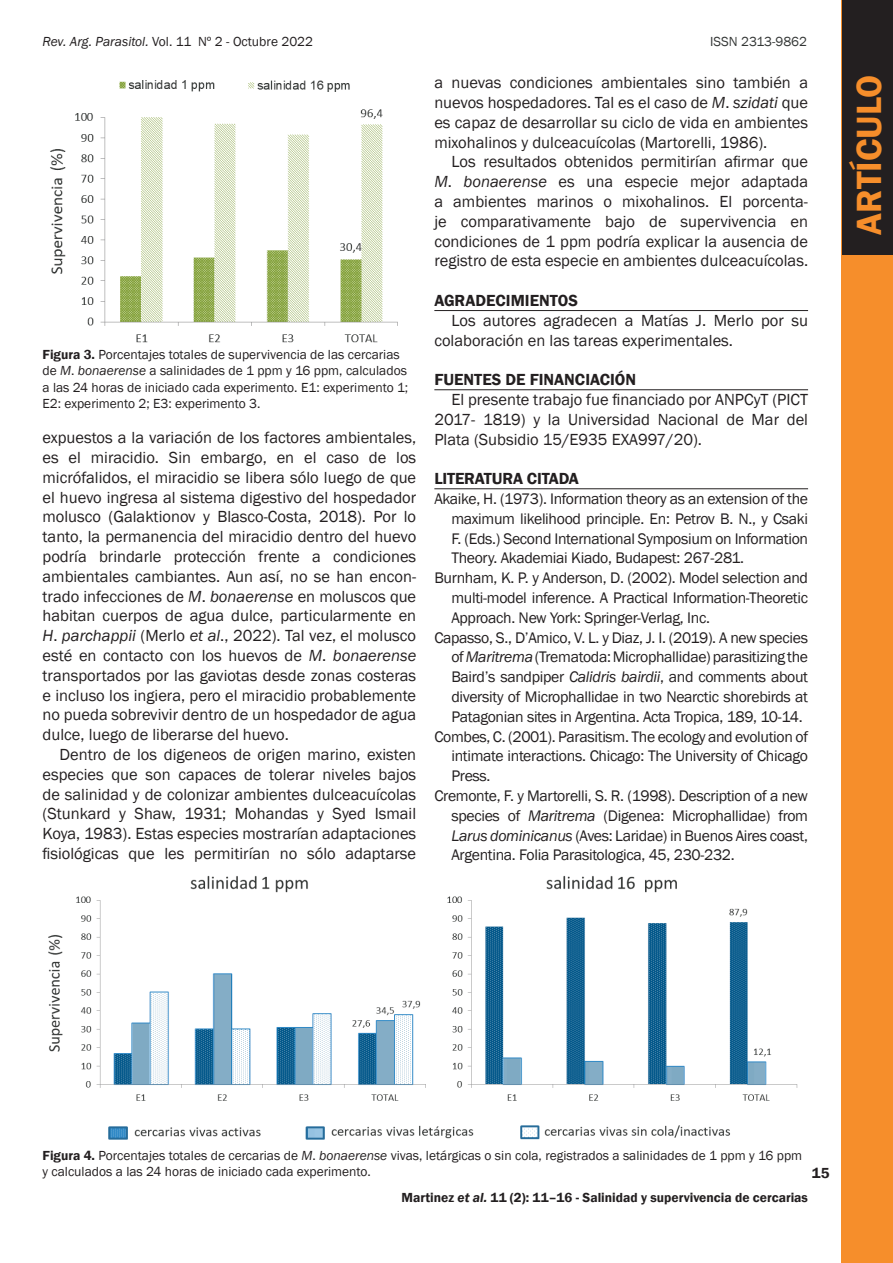
<style>
.page{position:relative;width:893px;height:1263px;background:#fff}
.page>*{position:absolute;margin:0;border:0;box-sizing:border-box;transform-origin:0 0}
.t1{font:600 36px "Franklin Gothic";color:#f68e2b}
.t2{font:16.5px/19.8px "Franklin Gothic";color:#231f20;text-align:justify}
.t3{font:600 16.5px "Franklin Gothic";color:#231f20}
.t4{font:15.75px "Franklin Gothic";letter-spacing:-.02em;color:#231f20}
.t5{font:600 15px "Franklin Gothic";color:#231f20}
.t6{font:13.5px/16.5px "Franklin Gothic";color:#231f20}
.t7{font:600 13.5px "Franklin Gothic";color:#231f20}
.t8{font:13.5px "Franklin Gothic";color:#333635}
.s1{font-style:italic}
.s2{font-weight:600}
</style>
<div class="page">
<div style="left:842px;top:0;width:51px;height:1263px;background:#f68e2b"></div>
<div style="left:842px;top:0;width:51px;height:254px;background:#231f20"></div>
<hr style="left:434px;top:310px;width:374px;height:1px;background:#231f20">
<hr style="left:434px;top:389px;width:374px;height:1px;background:#231f20">
<hr style="left:434px;top:488px;width:374px;height:1px;background:#231f20">
<img style="left:50px;top:80px;width:348px;height:263px">
<img style="left:48px;top:875px;width:750px;height:265px">
<p class="t6" style="left:43px;top:34px;width:272px"><span class="s1">Rev. Arg. Parasitol.</span> Vol. 11 Nº 2 - Octubre 2022</p>
<p class="t8" style="left:710px;top:33px;width:98px">ISSN 2313-9862</p>
<p class="t6" style="left:43px;top:346px;width:367px"><span class="s2">Figura 3.</span> Porcentajes totales de supervivencia de las cercarias de <span class="s1">M</span>. <span class="s1">bonaerense</span> a salinidades de 1 ppm y 16 ppm, calculados a las 24 horas de iniciado cada experimento. E1: experimento 1; E2: experimento 2; E3: experimento 3.</p>
<p class="t2" style="left:43px;top:428px;width:375px">expuestos a la variación de los factores ambientales, es el miracidio. Sin embargo, en el caso de los micrófalidos, el miracidio se libera sólo luego de que el huevo ingresa al sistema digestivo del hospedador molusco (Galaktionov y Blasco-Costa, 2018). Por lo tanto, la permanencia del miracidio dentro del huevo podría brindarle protección frente a condiciones ambientales cambiantes. Aun así, no se han encon&shy;trado infecciones de <span class="s1">M</span>. <span class="s1">bonaerense</span> en moluscos que habitan cuerpos de agua dulce, particularmente en <span class="s1">H</span>. <span class="s1">parchappii</span> (Merlo <span class="s1">et al</span>., 2022). Tal vez, el molusco esté en contacto con los huevos de <span class="s1">M</span>. <span class="s1">bonaerense </span>transportados por las gaviotas desde zonas costeras e incluso los ingiera, pero el miracidio probablemente no pueda sobrevivir dentro de un hospedador de agua dulce, luego de liberarse del huevo.</p>
<p class="t2" style="left:43px;top:745px;width:375px;text-indent:17px">Dentro de los digeneos de origen marino, existen especies que son capaces de tolerar niveles bajos de salinidad y de colonizar ambientes dulceacuícolas (Stunkard y Shaw, 1931; Mohandas y Syed Ismail Koya, 1983). Estas especies mostrarían adaptaciones fisiológicas que les permitirían no sólo adaptarse</p>
<p class="t2" style="left:434px;top:73px;width:375px">a nuevas condiciones ambientales sino también a nuevos hospedadores. Tal es el caso de <span class="s1">M</span>. <span class="s1">szidati</span> que es capaz de desarrollar su ciclo de vida en ambientes mixohalinos y dulceacuícolas (Martorelli, 1986).</p>
<p class="t2" style="left:434px;top:152px;width:375px;text-indent:17px">Los resultados obtenidos permitirían afirmar que <span class="s1">M</span>. <span class="s1">bonaerense</span> es una especie mejor adaptada a ambientes marinos o mixohalinos. El porcenta&shy;je comparativamente bajo de supervivencia en condiciones de 1 ppm podría explicar la ausencia de registro de esta especie en ambientes dulceacuícolas.</p>
<p class="t3" style="left:434px;top:290px;width:145px">AGRADECIMIENTOS</p>
<p class="t2" style="left:434px;top:311px;width:375px;text-indent:17px">Los autores agradecen a Matías J. Merlo por su colaboración en las tareas experimentales.</p>
<p class="t3" style="left:434px;top:369px;width:203px">FUENTES DE FINANCIACIÓN</p>
<p class="t2" style="left:434px;top:390px;width:375px;text-indent:17px">El presente trabajo fue financiado por ANPCyT (PICT 2017- 1819) y la Universidad Nacional de Mar del Plata (Subsidio 15/E935 EXA997/20).</p>
<p class="t3" style="left:434px;top:468px;width:146px">LITERATURA CITADA</p>
<p class="t4" style="left:434px;top:489px;width:375px">Akaike, H. (1973). Information theory as an extension of the</p>
<p class="t4" style="left:451px;top:509px;width:358px">maximum likelihood principle. En: Petrov B. N., y Csaki</p>
<p class="t4" style="left:451px;top:528px;width:358px">F. (Eds.) Second International Symposium on Information</p>
<p class="t4" style="left:451px;top:548px;width:294px">Theory. Akademiai Kiado, Budapest: 267-281.</p>
<p class="t4" style="left:434px;top:568px;width:375px">Burnham, K. P. y Anderson, D. (2002). Model selection and</p>
<p class="t4" style="left:451px;top:588px;width:358px">multi-model inference. A Practical Information-Theoretic</p>
<p class="t4" style="left:451px;top:608px;width:260px">Approach. New York: Springer-Verlag, Inc.</p>
<p class="t4" style="left:434px;top:627px;width:375px">Capasso, S., D’Amico, V. L. y Diaz, J. I. (2019). A new species</p>
<p class="t4" style="left:451px;top:647px;width:358px">of <span class="s1">Maritrema</span> (Trematoda: Microphallidae) parasitizing the</p>
<p class="t4" style="left:451px;top:667px;width:358px">Baird’s sandpiper <span class="s1">Calidris bairdii</span>, and comments about</p>
<p class="t4" style="left:451px;top:687px;width:358px">diversity of Microphallidae in two Nearctic shorebirds at</p>
<p class="t4" style="left:451px;top:707px;width:353px">Patagonian sites in Argentina. Acta Tropica, 189, 10-14.</p>
<p class="t4" style="left:434px;top:726px;width:375px">Combes, C. (2001). Parasitism. The ecology and evolution of</p>
<p class="t4" style="left:451px;top:746px;width:358px">intimate interactions. Chicago: The University of Chicago</p>
<p class="t4" style="left:451px;top:766px;width:41px">Press.</p>
<p class="t4" style="left:434px;top:786px;width:375px">Cremonte, F. y Martorelli, S. R. (1998). Description of a new</p>
<p class="t4" style="left:451px;top:806px;width:358px">species of <span class="s1">Maritrema</span> (Digenea: Microphallidae) from</p>
<p class="t4" style="left:451px;top:825px;width:358px"><span class="s1">Larus dominicanus</span> (Aves: Laridae) in Buenos Aires coast,</p>
<p class="t4" style="left:451px;top:845px;width:285px">Argentina. Folia Parasitologica, 45, 230-232.</p>
<h1 class="t1" style="left:847px;top:235px;width:162px;rotate:-90deg">ARTÍCULO</h1>
<p class="t6" style="left:43px;top:1147px;width:761px"><span class="s2">Figura 4.</span> Porcentajes totales de cercarias de <span class="s1">M</span>. <span class="s1">bonaerense</span> vivas, letárgicas o sin cola, registrados a salinidades de 1 ppm y 16 ppm y calculados a las 24 horas de iniciado cada experimento.</p>
<p class="t7" style="left:402px;top:1189px;width:408px">Martinez <span class="s1">et al.</span> 11 (2): 11–16 - Salinidad y supervivencia de cercarias</p>
<p class="t5" style="left:812px;top:1164px;width:19px">15</p>
</div>
